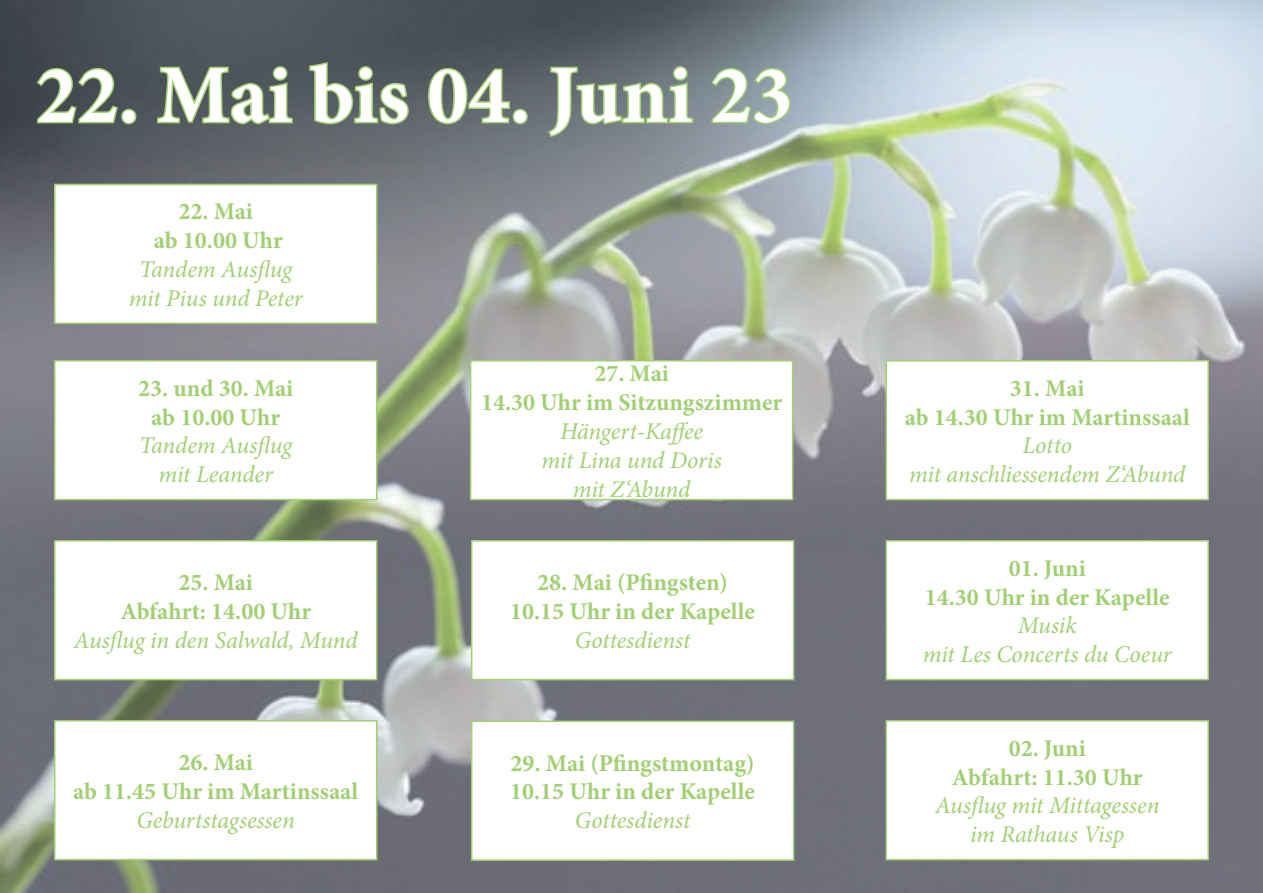
<style>
.page{position:relative;width:1263px;height:893px;background:#fff}
.page>*{position:absolute;margin:0;border:0;box-sizing:border-box;transform-origin:0 0}
.t1{font:700 82.5px "Minion Pro";color:#fff}
.t2{font:700 24px/28.8px "Minion Pro";color:#a1d072;text-align:center}
.t3{font:italic 24px/28.8px "Minion Pro";letter-spacing:-.01em;color:#a1d072;text-align:center}
</style>
<div class="page">
<img style="left:0;top:0;width:1263px;height:893px">
<svg style="left:35px;top:66px;width:85px;height:59px;background:#5e6f5a"></svg>
<div style="left:121px;top:109px;width:15px;height:15px;border:3px solid #a1d072;border-radius:50%"></div>
<svg style="left:156px;top:65px;width:138px;height:61px;background:#687b63"></svg>
<svg style="left:308px;top:60px;width:102px;height:66px;background:#697a66"></svg>
<svg style="left:426px;top:66px;width:85px;height:60px;background:#70826b"></svg>
<div style="left:512px;top:109px;width:16px;height:15px;border:3px solid #a1d072;border-radius:50%"></div>
<svg style="left:546px;top:65px;width:149px;height:74px;background:#7b8b7c"></svg>
<svg style="left:709px;top:66px;width:83px;height:60px;background:#91a896"></svg>
<div style="left:471px;top:361px;width:321px;height:139px;background:#fff"></div>
<div style="left:470px;top:360px;width:323px;height:140px;border:2px solid #a1d072"></div>
<div style="left:55px;top:184px;width:322px;height:139px;background:#fff"></div>
<div style="left:54px;top:184px;width:323px;height:140px;border:2px solid #a1d072"></div>
<div style="left:55px;top:361px;width:322px;height:139px;background:#fff"></div>
<div style="left:54px;top:360px;width:323px;height:140px;border:2px solid #a1d072"></div>
<div style="left:472px;top:541px;width:322px;height:139px;background:#fff"></div>
<div style="left:471px;top:540px;width:323px;height:140px;border:2px solid #a1d072"></div>
<div style="left:886px;top:361px;width:322px;height:139px;background:#fff"></div>
<div style="left:885px;top:360px;width:324px;height:140px;border:2px solid #a1d072"></div>
<div style="left:55px;top:541px;width:322px;height:139px;background:#fff"></div>
<div style="left:54px;top:540px;width:323px;height:140px;border:2px solid #a1d072"></div>
<div style="left:886px;top:541px;width:322px;height:139px;background:#fff"></div>
<div style="left:885px;top:540px;width:324px;height:140px;border:2px solid #a1d072"></div>
<div style="left:886px;top:721px;width:322px;height:139px;background:#fff"></div>
<div style="left:885px;top:720px;width:324px;height:140px;border:2px solid #a1d072"></div>
<div style="left:55px;top:721px;width:322px;height:139px;background:#fff"></div>
<div style="left:54px;top:720px;width:323px;height:140px;border:2px solid #a1d072"></div>
<div style="left:472px;top:721px;width:322px;height:139px;background:#fff"></div>
<div style="left:471px;top:720px;width:323px;height:141px;border:2px solid #a1d072"></div>
<h1 class="t1" style="left:36px;top:37px;width:758px">22. Mai bis 04. Juni 23</h1>
<p class="t2" style="left:154px;top:197px;width:130px">22. Mai<br>ab 10.00 Uhr</p>
<p class="t3" style="left:129px;top:255px;width:175px">Tandem Ausflug mit Pius und Peter</p>
<p class="t2" style="left:138px;top:373px;width:157px">23. und 30. Mai ab 10.00 Uhr</p>
<p class="t3" style="left:139px;top:431px;width:155px">Tandem Ausflug mit Leander</p>
<p class="t2" style="left:120px;top:568px;width:192px">25. Mai<br>Abfahrt: 14.00 Uhr</p>
<p class="t3" style="left:74px;top:626px;width:285px">Ausflug in den Salwald, Mund</p>
<p class="t2" style="left:73px;top:748px;width:287px">26. Mai<br>ab 11.45 Uhr im Martinssaal</p>
<p class="t3" style="left:136px;top:806px;width:160px">Geburtstagsessen</p>
<p class="t2" style="left:481px;top:359px;width:303px">27. Mai<br>14.30 Uhr im Sitzungszimmer</p>
<p class="t3" style="left:541px;top:417px;width:182px">Hängert-Kaffee mit Lina und Doris mit Z‘Abund</p>
<p class="t2" style="left:510px;top:568px;width:246px">28. Mai (Pfingsten)<br>10.15 Uhr in der Kapelle</p>
<p class="t3" style="left:575px;top:626px;width:117px">Gottesdienst</p>
<p class="t2" style="left:510px;top:748px;width:246px;text-align:left">29. Mai (Pfingstmontag)<br>10.15 Uhr in der Kapelle</p>
<p class="t3" style="left:575px;top:806px;width:117px">Gottesdienst</p>
<p class="t2" style="left:905px;top:373px;width:287px">31. Mai<br>ab 14.30 Uhr im Martinssaal</p>
<p class="t3" style="left:909px;top:431px;width:278px">Lotto<br>mit anschliessendem Z‘Abund</p>
<p class="t2" style="left:925px;top:553px;width:246px">01. Juni<br>14.30 Uhr in der Kapelle</p>
<p class="t3" style="left:923px;top:611px;width:250px">Musik<br>mit Les Concerts du Coeur</p>
<p class="t2" style="left:952px;top:733px;width:192px">02. Juni<br>Abfahrt: 11.30 Uhr</p>
<p class="t3" style="left:935px;top:791px;width:226px">Ausflug mit Mittagessen im Rathaus Visp</p>
</div>
